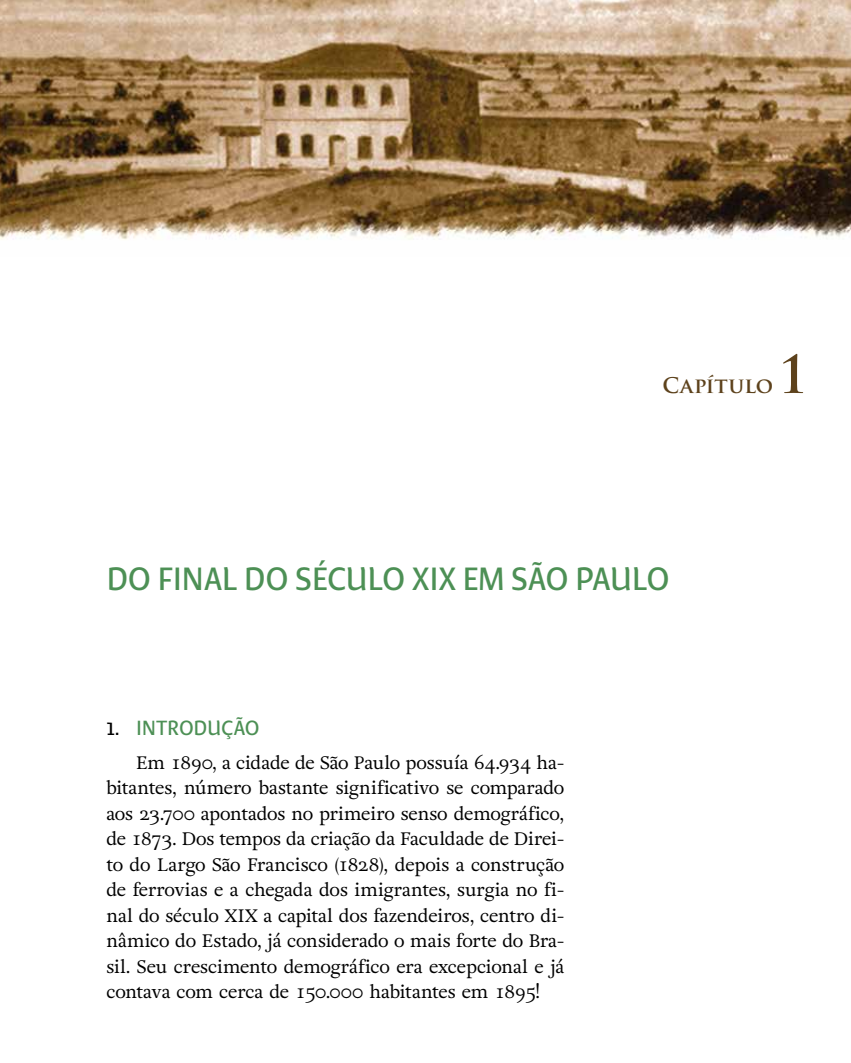
<style>
.page{position:relative;width:851px;height:1063px;background:#fff}
.page>*{position:absolute;margin:0;border:0;box-sizing:border-box;transform-origin:0 0}
.t1{font:700 51px "Trajan Pro";color:#5d421c}
.t2{font:33px "Beret LT Std";letter-spacing:-.01em;color:#4d9055}
.t3{font:21px "Beret LT Std";letter-spacing:-.015em;color:#4d9055}
.t4{font:700 21px "Trajan Pro";letter-spacing:.005em;color:#5d421c}
.t5{font:18px/25.5px "Adriane Text";letter-spacing:-.01em;color:#000;text-align:justify}
.s1{color:#000}
</style>
<div class="page">
<img style="left:0;top:0;width:850px;height:240px">
<p class="t4" style="left:662px;top:372px;width:112px">CAPÍTULO</p>
<h1 class="t1" style="left:777px;top:343px;width:32px">1</h1>
<h2 class="t2" style="left:106px;top:558px;width:559px">DO FINAL DO SÉCULO XIX EM SÃO PAULO</h2>
<p class="t3" style="left:106px;top:715px;width:49px"><span class="s1">1.</span> INTROD</p>
<p class="t3" style="left:207px;top:715px;width:50px">UÇÃO</p>
<p class="t5" style="left:106px;top:749px;width:459px;text-indent:30px">Em 1890, a cidade de São Paulo possuía 64.934 ha&shy;bitantes, número bastante significativo se comparado aos 23.700 apontados no primeiro senso demográfico, de 1873. Dos tempos da criação da Faculdade de Direi&shy;to do Largo São Francisco (1828), depois a construção de ferrovias e a chegada dos imigrantes, surgia no fi&shy;nal do século XIX a capital dos fazendeiros, centro di&shy;nâmico do Estado, já considerado o mais forte do Bra&shy;sil. Seu crescimento demográfico era excepcional e já contava com cerca de 150.000 habitantes em 1895!</p>
</div>
